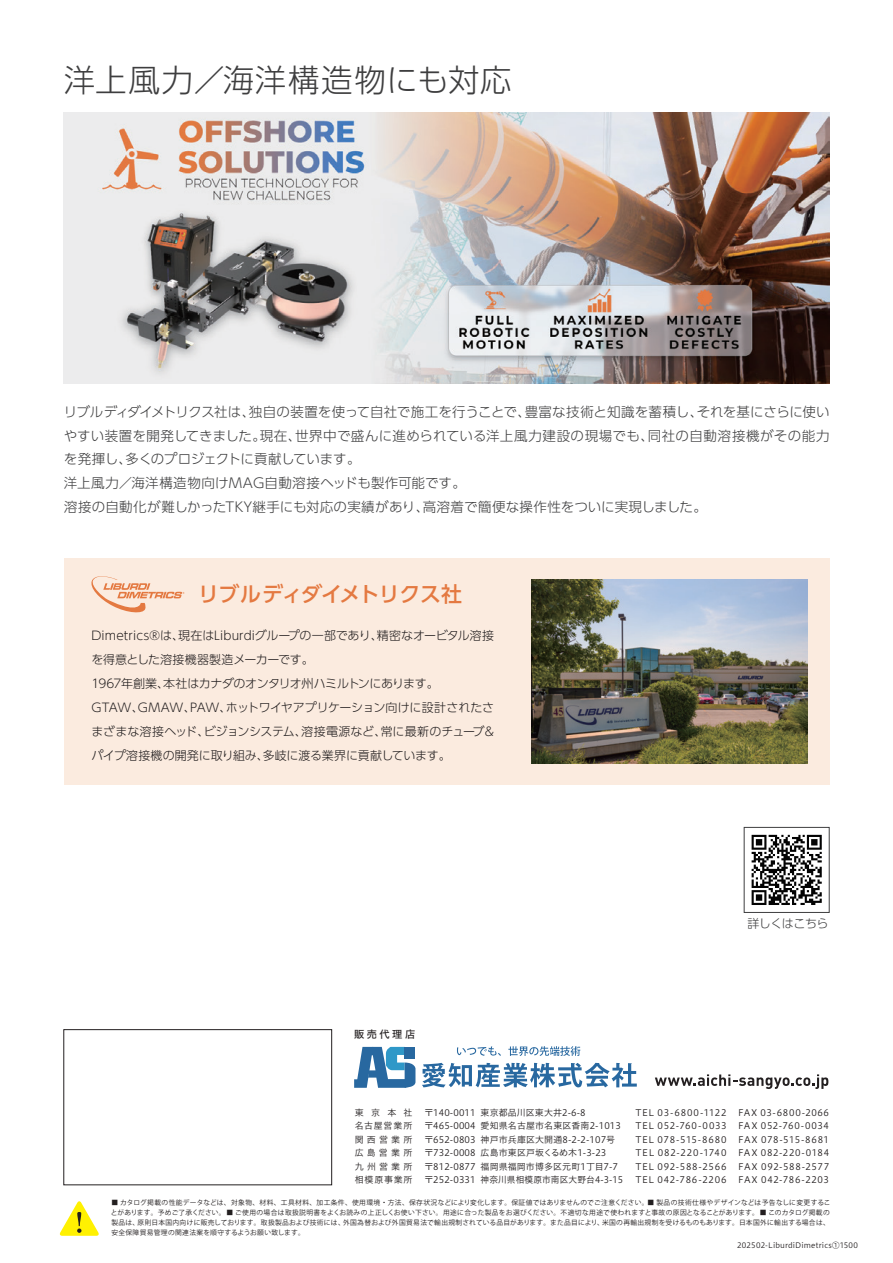
<style>
.page{position:relative;width:893px;height:1263px;background:#fff}
.page>*{position:absolute;margin:0;border:0;box-sizing:border-box;transform-origin:0 0}
.t1{font:300 31.5px "UD Shin Go Pro";letter-spacing:.02em;color:#3e3e3f}
.t2{font:500 21px "UD Shin Go Pro";letter-spacing:-.03em;color:#e47941}
.t3{font:300 13.5px/23.7px "UD Shin Go Pro";letter-spacing:.01em;color:#3e3e3f}
.t4{font:300 12px/24px "UD Shin Go Pro";letter-spacing:-.015em;color:#231f20}
.t5{font:300 12px "UD Shin Go Pro";letter-spacing:-.04em;color:#3e3e3f}
.t6{font:10.2px "Hira Kaku Std W5";letter-spacing:.25em;color:#231f20}
.t7{font:9px/13.5px "Hiragino UD Sans Std W3";letter-spacing:.01em;color:#231f20;text-align:justify}
.t8{font:7.5px "Hiragino UD Sans Std W3";letter-spacing:.02em;color:#231f20}
.t9{font:6.75px/9.8px "Koz Go Pro";letter-spacing:.05em;color:#231f20;text-align:justify}
</style>
<div class="page">
<img style="left:64px;top:113px;width:765px;height:270px">
<div style="left:64px;top:558px;width:765px;height:227px;background:#fbebdf"></div>
<img style="left:531px;top:579px;width:277px;height:185px">
<svg style="left:91px;top:576px;width:93px;height:37px"></svg>
<svg style="left:752px;top:835px;width:70px;height:70px"></svg>
<div style="left:744px;top:827px;width:85px;height:86px;border:1px solid #3e3e3f"></div>
<svg style="left:422px;top:1063px;width:215px;height:24px"></svg>
<svg style="left:457px;top:1046px;width:44px;height:10px"></svg>
<svg style="left:508px;top:1046px;width:72px;height:10px"></svg>
<svg style="left:354px;top:1047px;width:61px;height:41px"></svg>
<div style="left:64px;top:1029px;width:268px;height:156px;background:#fff;border:1px solid #231f20"></div>
<svg style="left:59px;top:1201px;width:40px;height:35px"></svg>
<svg style="left:655px;top:1074px;width:173px;height:15px"></svg>
<h1 class="t1" style="left:64px;top:54px;width:449px">洋上風力／海洋構造物にも対応</h1>
<p class="t3" style="left:64px;top:400px;width:767px">リブルディダイメトリクス社は、独自の装置を使って自社で施工を行うことで、豊富な技術と知識を蓄積し、それを基にさらに使いやすい装置を開発してきました。現在、世界中で盛んに進められている洋上風力建設の現場でも、同社の自動溶接機がその能力を発揮し、多くのプロジェクトに貢献しています。<br>洋上風力／海洋構造物向けMAG自動溶接ヘッドも製作可能です。<br>溶接の自動化が難しかったTKY継手にも対応の実績があり、高溶着で簡便な操作性をついに実現しました。</p>
<h2 class="t2" style="left:198px;top:577px;width:265px">リブルディダイメトリクス社</h2>
<h3 class="t4" style="left:91px;top:623px;width:404px">Dimetrics®は、現在はLiburdiグループの一部であり、精密なオービタル溶接を得意とした溶接機器製造メーカーです。<br>1967年創業、本社はカナダのオンタリオ州ハミルトンにあります。<br>GTAW、GMAW、PAW、ホットワイヤアプリケーション向けに設計されたさまざまな溶接ヘッド、ビジョンシステム、溶接電源など、常に最新のチューブ&amp;パイプ溶接機の開発に取り組み、多岐に渡る業界に貢献しています。</h3>
<p class="t6" style="left:354px;top:1027px;width:63px">販売代理店</p>
<h3 class="t5" style="left:747px;top:913px;width:83px">詳しくはこちら</h3>
<p class="t7" style="left:355px;top:1105px;width:59px">東京本社名古屋営業所関西営業所広島営業所九州営業所相模原事業所</p>
<p class="t7" style="left:425px;top:1105px;width:200px;text-align:left">〒140-0011 東京都品川区東大井2-6-8〒465-0004 愛知県名古屋市名東区香南2-1013〒652-0803 神戸市兵庫区大開通8-2-2-107号〒732-0008 広島市東区戸坂くるめ木1-3-23〒812-0877 福岡県福岡市博多区元町1丁目7-7〒252-0331 神奈川県相模原市南区大野台4-3-15</p>
<p class="t7" style="left:635px;top:1105px;width:93px">TEL 03-6800-1122<br>TEL 052-760-0033<br>TEL 078-515-8680<br>TEL 082-220-1740<br>TEL 092-588-2566<br>TEL 042-786-2206</p>
<p class="t7" style="left:738px;top:1105px;width:92px">FAX 03-6800-2066<br>FAX 052-760-0034<br>FAX 078-515-8681<br>FAX 082-220-0184<br>FAX 092-588-2577<br>FAX 042-786-2203</p>
<p class="t9" style="left:111px;top:1198px;width:721px">■ カタログ掲載の性能データなどは、対象物、材料、工具材料、加工条件、使用環境・方法、保存状況などにより変化します。保証値ではありませんのでご注意ください。■ 製品の技術仕様やデザインなどは予告なしに変更することがあります。予めご了承ください。 ■ ご使用の場合は取扱説明書をよくお読みの上正しくお使い下さい。用途に合った製品をお選びください。不適切な用途で使われますと事故の原因となることがあります。 ■ このカタログ掲載の製品は、原則日本国内向けに販売しております。取扱製品および技術には、外国為替および外国貿易法で輸出規制されている品目があります。また品目により、米国の再輸出規制を受けるものもあります。日本国外に輸出する場合は、安全保障貿易管理の関連法案を順守するようお願い致します。</p>
<p class="t8" style="left:737px;top:1240px;width:122px">202502-LiburdiDimetrics①1500</p>
</div>
